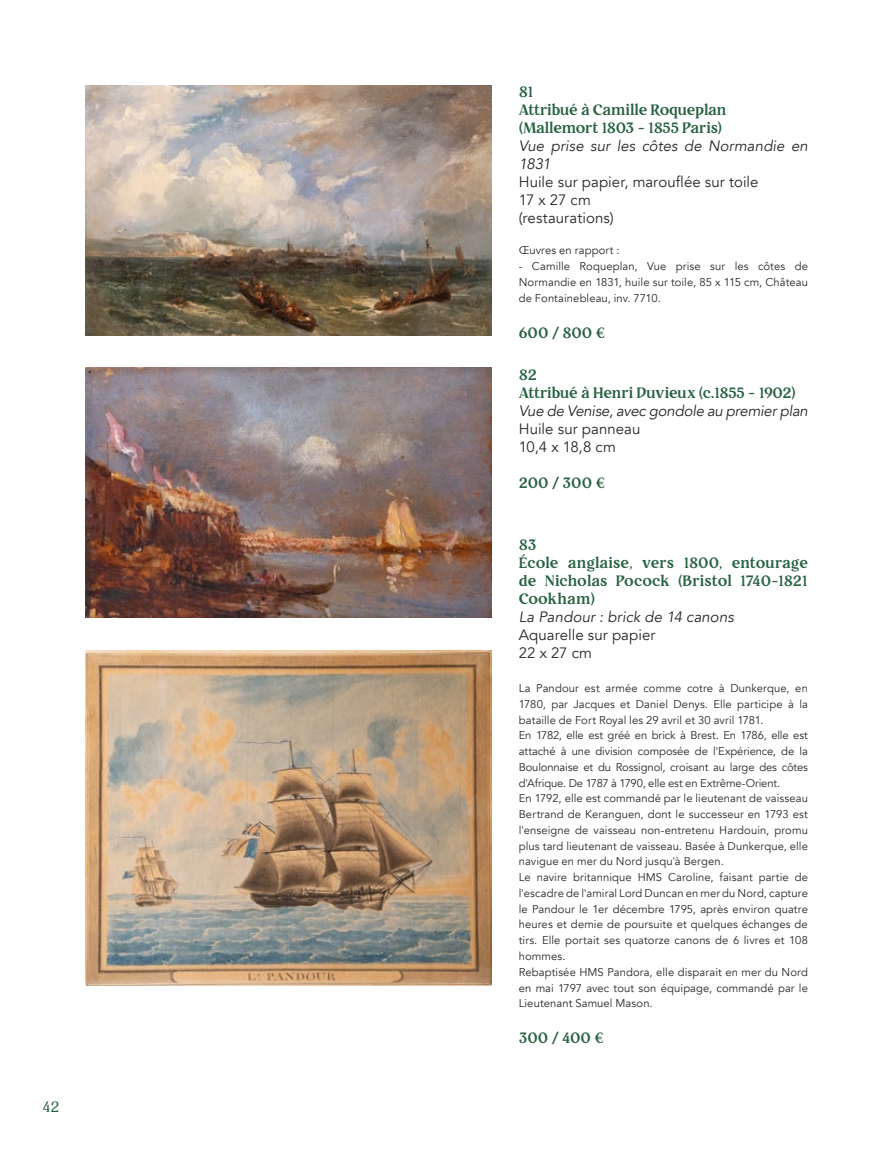
<style>
.page{position:relative;width:893px;height:1149px;background:#fff}
.page>*{position:absolute;margin:0;border:0;box-sizing:border-box;transform-origin:0 0}
.t1{font:700 15px/18px "Restora";letter-spacing:-.005em;color:#286243}
.t2{font:15px/18px "Avenir";letter-spacing:.005em;color:#282827}
.t3{font:italic 15px/18px "Avenir";color:#282827}
.t4{font:15px "Restora";color:#286243}
.t5{font:11.25px/15.8px "Avenir";letter-spacing:.005em;color:#282827;text-align:justify}
</style>
<div class="page">
<img style="left:85px;top:85px;width:406px;height:250px">
<img style="left:85px;top:368px;width:406px;height:249px">
<img style="left:85px;top:650px;width:406px;height:335px">
<h1 class="t4" style="left:43px;top:1096px;width:19px">42</h1>
<h1 class="t1" style="left:519px;top:82px;width:209px">81<br>Attribué à Camille Roqueplan (Mallemort 1803 - 1855 Paris)</h1>
<h1 class="t3" style="left:519px;top:137px;width:291px">Vue prise sur les côtes de Normandie en<br>1831</h1>
<h1 class="t2" style="left:519px;top:173px;width:241px">Huile sur papier, marouflée sur toile<br>17 x 27 cm<br>(restaurations)</h1>
<p class="t5" style="left:519px;top:243px;width:102px">Œuvres en rapport :</p>
<p class="t5" style="left:519px;top:258px;width:291px">- Camille Roqueplan, Vue prise sur les côtes de Normandie en 1831, huile sur toile, 85 x 115 cm, Château de Fontainebleau, inv. 7710.</p>
<h1 class="t1" style="left:519px;top:323px;width:88px">600 / 800 €</h1>
<h1 class="t1" style="left:519px;top:365px;width:278px">82<br>Attribué à Henri Duvieux (c.1855 - 1902)</h1>
<h1 class="t3" style="left:519px;top:401px;width:291px">Vue de Venise, avec gondole au premier plan</h1>
<h1 class="t2" style="left:519px;top:419px;width:123px">Huile sur panneau<br>10,4 x 18,8 cm</h1>
<h1 class="t1" style="left:519px;top:473px;width:88px">200 / 300 €</h1>
<h1 class="t1" style="left:519px;top:535px;width:291px">83<br>École anglaise, vers 1800, entourage de Nicholas Pocock (Bristol 1740-1821<br>Cookham)</h1>
<h1 class="t3" style="left:519px;top:608px;width:217px">La Pandour : brick de 14 canons</h1>
<h1 class="t2" style="left:519px;top:626px;width:138px">Aquarelle sur papier<br>22 x 27 cm</h1>
<p class="t5" style="left:519px;top:680px;width:291px;text-align:left">La Pandour est armée comme cotre à Dunkerque, en 1780, par Jacques et Daniel Denys. Elle participe à la bataille de Fort Royal les 29 avril et 30 avril 1781.<br>En 1782, elle est gréé en brick à Brest. En 1786, elle est attaché à une division composée de l'Expérience, de la Boulonnaise et du Rossignol, croisant au large des côtes d'Afrique. De 1787 à 1790, elle est en Extrême-Orient.<br>En 1792, elle est commandé par le lieutenant de vaisseau Bertrand de Keranguen, dont le successeur en 1793 est l'enseigne de vaisseau non-entretenu Hardouin, promu plus tard lieutenant de vaisseau. Basée à Dunkerque, elle navigue en mer du Nord jusqu'à Bergen.<br>Le navire britannique HMS Caroline, faisant partie de l'escadre de l'amiral Lord Duncan en mer du Nord, capture le Pandour le 1er décembre 1795, après environ quatre heures et demie de poursuite et quelques échanges de tirs. Elle portait ses quatorze canons de 6 livres et 108 hommes.<br>Rebaptisée HMS Pandora, elle disparait en mer du Nord en mai 1797 avec tout son équipage, commandé par le Lieutenant Samuel Mason.</p>
<h1 class="t1" style="left:519px;top:1028px;width:87px">300 / 400 €</h1>
</div>
